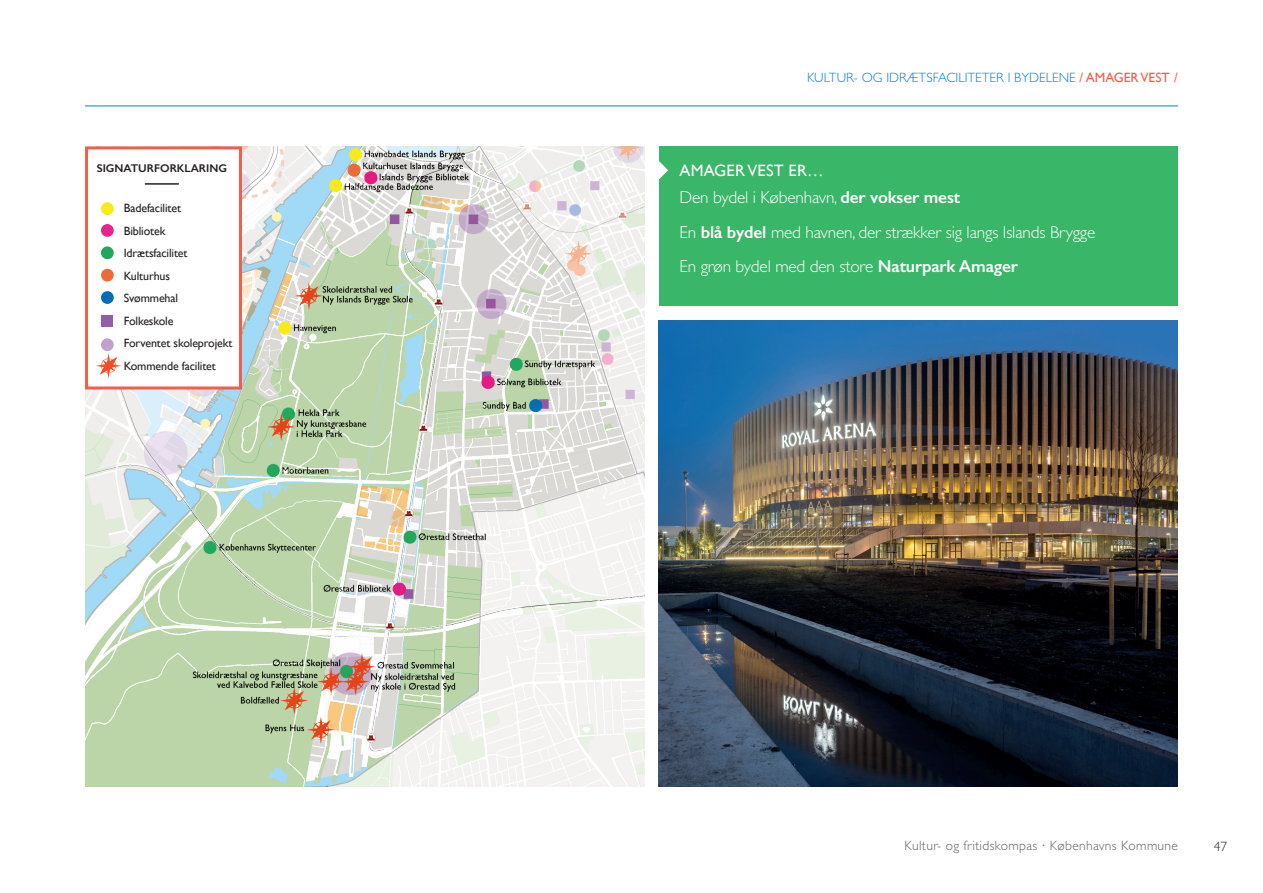
<style>
.page{position:relative;width:1263px;height:893px;background:#fff}
.page>*{position:absolute;margin:0;border:0;box-sizing:border-box;transform-origin:0 0}
.t1{font:300 17.25px/34.5px "Gill Sans";letter-spacing:-.01em;color:#fff}
.t2{font:16.5px "Gill Sans";letter-spacing:.01em;color:#fff}
.t3{font:300 13.5px "Gill Sans";color:#0084ca}
.t4{font:300 13.5px "Gill Sans";letter-spacing:.025em;color:#636366}
.t5{font:300 13.5px "Gill Sans";color:#231f20}
.t6{font:12px/22.5px "Gill Sans";letter-spacing:-.01em;color:#231f20}
.t7{font:600 11.25px "Gill Sans";color:#231f20}
.s1{font-weight:400;color:#f15e4a}
.s2{font-weight:600}
</style>
<div class="page">
<hr style="left:85px;top:106px;width:1093px;height:1px;background:#0084ca">
<img style="left:85px;top:146px;width:559px;height:641px">
<div style="left:659px;top:146px;width:519px;height:160px;background:#39b667"></div>
<svg style="left:659px;top:161px;width:9px;height:18px"></svg>
<img style="left:658px;top:320px;width:520px;height:467px">
<div style="left:87px;top:148px;width:153px;height:240px;background:#fff"></div>
<div style="left:85px;top:147px;width:157px;height:242px;border:3px solid #f15e4a"></div>
<hr style="left:145px;top:183px;width:34px;height:2px;background:#231f20">
<div style="left:101px;top:224px;width:13px;height:13px;background:#e8248c;border-radius:50%"></div>
<div style="left:101px;top:202px;width:13px;height:13px;background:#f8ea19;border-radius:50%"></div>
<div style="left:101px;top:246px;width:13px;height:13px;background:#22a85d;border-radius:50%"></div>
<div style="left:101px;top:269px;width:13px;height:13px;background:#ed6b38;border-radius:50%"></div>
<div style="left:101px;top:291px;width:13px;height:13px;background:#026eb6;border-radius:50%"></div>
<div style="left:101px;top:338px;width:13px;height:13px;background:#c0a3cd;border-radius:50%"></div>
<div style="left:102px;top:315px;width:11px;height:12px;background:#955da7"></div>
<svg style="left:96px;top:353px;width:25px;height:26px"></svg>
<p class="t7" style="left:97px;top:164px;width:132px">SIGNATURFORKLARING</p>
<p class="t6" style="left:124px;top:198px;width:110px">Badefacilitet<br>Bibliotek<br>Idrætsfacilitet<br>Kulturhus<br>Svømmehal<br>Folkeskole<br>Forventet skoleprojekt<br>Kommende facilitet</p>
<p class="t3" style="left:807px;top:70px;width:372px">KULTUR- OG IDRÆTSFACILITETER I BYDELENE <span class="s1">/ AMAGER VEST /</span></p>
<p class="t2" style="left:679px;top:161px;width:146px">AMAGER VEST ER…</p>
<p class="t1" style="left:679px;top:180px;width:417px">Den bydel i København, <span class="s2">der vokser mest<br></span>En <span class="s2">blå bydel</span> med havnen, der strækker sig langs Islands Brygge<br>En grøn bydel med den store <span class="s2">Naturpark Amager</span></p>
<p class="t4" style="left:905px;top:837px;width:275px">Kultur- og fritidskompas · Københavns Kommune</p>
<p class="t5" style="left:1214px;top:839px;width:15px">47</p>
</div>
